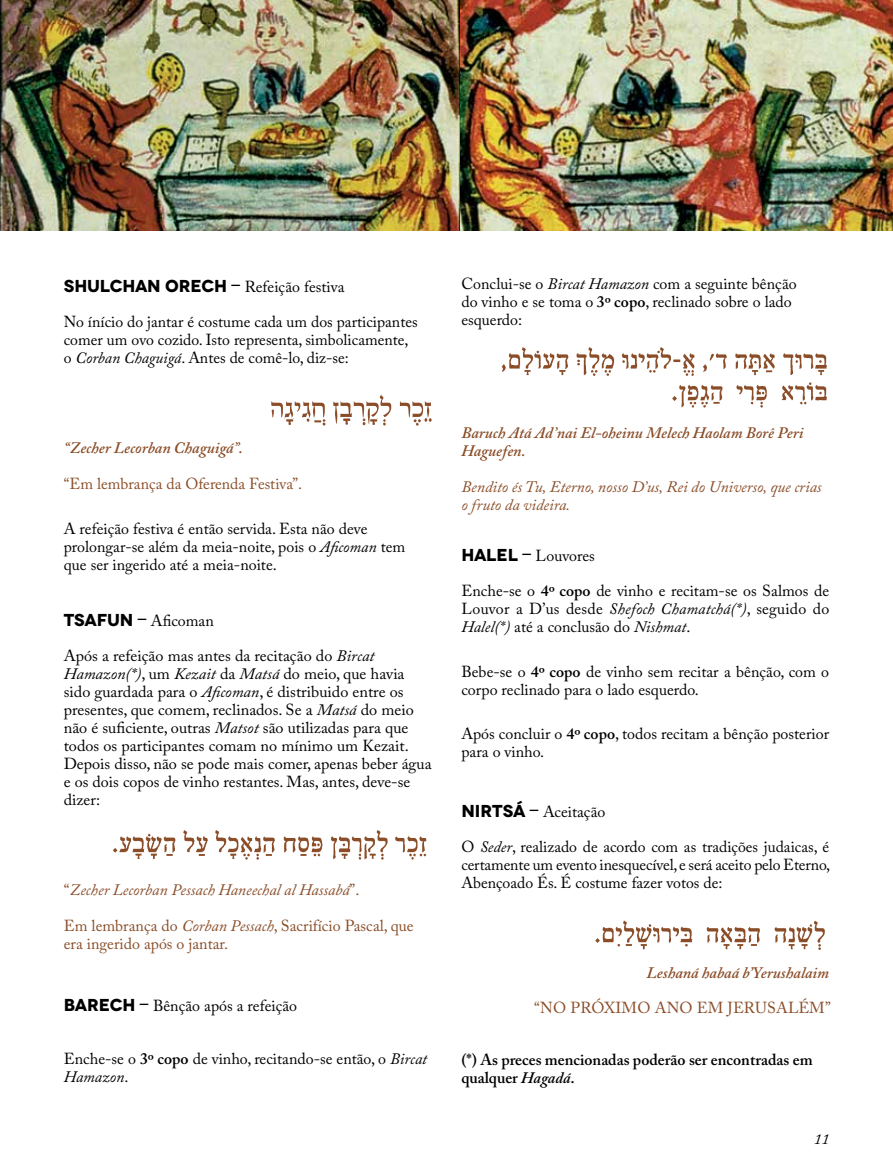
<style>
.page{position:relative;width:893px;height:1170px;background:#fff}
.page>*{position:absolute;margin:0;border:0;box-sizing:border-box;transform-origin:0 0}
.t1{font:15.9px/18px "Adobe Caslon Pro";color:#000}
.t2{font:15.9px/18px "Adobe Caslon Pro";color:#8a4d28}
.t3{font:italic 15.9px/18px "Adobe Caslon Pro";color:#8a4d28}
.t4{font:italic 600 15.9px/18px "Adobe Caslon Pro";color:#8a4d28}
.t5{font:600 15.9px/18px "Adobe Caslon Pro";color:#000}
.t6{font:italic 15px "Adobe Caslon Pro";color:#000}
.s1{font-family:"Novecentowide";font-weight:700;font-size:17.25px}
.s2{font-weight:700;font-size:17.25px}
.s3{font-style:italic}
.s4{font-style:normal}
.s5{font-weight:600}
</style>
<div class="page">
<img style="left:113px;top:830px;width:314px;height:30px">
<img style="left:501px;top:347px;width:326px;height:61px">
<img style="left:595px;top:920px;width:230px;height:30px">
<svg style="left:271px;top:394px;width:161px;height:32px"></svg>
<img style="left:0;top:0;width:893px;height:230px">
<p class="t1" style="left:64px;top:278px;width:282px"><span class="s1">SHULCHAN ORECH</span> <span class="s2">–</span> Refeição festiva</p>
<p class="t1" style="left:64px;top:313px;width:355px">No ínício do jantar é costume cada um dos participantes comer um ovo cozido. Isto representa, simbolicamente, o <span class="s3">Corban Chaguigá</span>. Antes de comê-lo, diz-se:</p>
<p class="t4" style="left:64px;top:439px;width:180px">“Zecher Lecorban Chaguigá”.</p>
<p class="t2" style="left:64px;top:475px;width:240px">“Em lembrança da Oferenda Festiva”.</p>
<p class="t1" style="left:64px;top:519px;width:343px">A refeição festiva é então servida. Esta não deve prolongar-se além da meia-noite, pois o <span class="s3">Aficoman</span> tem que ser ingerido até a meia-noite.</p>
<p class="t1" style="left:64px;top:611px;width:152px"><span class="s1">TSAFUN</span> <span class="s2">–</span> Aficoman</p>
<p class="t1" style="left:64px;top:646px;width:369px">Após a refeição mas antes da recitação do <span class="s3">Bircat Hamazon(*)</span>, um <span class="s3">Kezait</span> da <span class="s3">Matsá</span> do meio, que havia sido guardada para o <span class="s3">Aficoman</span>, é distribuido entre os presentes, que comem, reclinados. Se a <span class="s3">Matsá</span> do meio não é suficiente, outras <span class="s3">Matsot</span> são utilizadas para que todos os participantes comam no mínimo um Kezait.<br>Depois disso, não se pode mais comer, apenas beber água e os dois copos de vinho restantes. Mas, antes, deve-se dizer:</p>
<p class="t3" style="left:64px;top:880px;width:297px"><span class="s4">“</span>Zecher Lecorban Pessach Haneechal al Hassabá<span class="s4">”.</span></p>
<p class="t2" style="left:64px;top:916px;width:351px">Em lembrança do <span class="s3">Corban Pessach</span>, Sacrifício Pascal, que era ingerido após o jantar.</p>
<p class="t1" style="left:461px;top:275px;width:337px">Conclui-se o <span class="s3">Bircat Hamazon</span> com a seguinte bênção do vinho e se toma o <span class="s5">3º copo</span>, reclinado sobre o lado esquerdo:</p>
<p class="t4" style="left:461px;top:423px;width:344px">Baruch Atá Ad’nai El-oheinu Melech Haolam Borê Peri<br>Haguefen.</p>
<p class="t3" style="left:461px;top:477px;width:362px">Bendito és Tu, Eterno, nosso D’us, Rei do Universo, que crias o fruto da videira.</p>
<p class="t1" style="left:461px;top:546px;width:135px"><span class="s1">HALEL</span> <span class="s2">–</span> Louvores</p>
<p class="t1" style="left:461px;top:581px;width:369px;text-align:justify">Enche-se o <span class="s5">4º copo</span> de vinho e recitam-se os Salmos de Louvor a D’us desde <span class="s3">Shefoch Chamatchá(*)</span>, seguido do <span class="s3">Halel(*)</span> até a conclusão do <span class="s3">Nishmat</span>.</p>
<p class="t1" style="left:461px;top:662px;width:369px">Bebe-se o <span class="s5">4º copo</span> de vinho sem recitar a bênção, com o corpo reclinado para o lado esquerdo.</p>
<p class="t1" style="left:461px;top:724px;width:369px">Após concluir o <span class="s5">4º copo</span>, todos recitam a bênção posterior para o vinho.</p>
<p class="t1" style="left:461px;top:802px;width:146px"><span class="s1">NIRTSÁ</span> <span class="s2">–</span> Aceitação</p>
<p class="t1" style="left:461px;top:837px;width:370px;text-align:justify">O <span class="s3">Seder</span>, realizado de acordo com as tradições judaicas, é certamente um evento inesquecível, e será aceito pelo Eterno, Abençoado És. É costume fazer votos de:</p>
<p class="t4" style="left:647px;top:963px;width:184px">Leshaná habaá b’Yerushalaim</p>
<p class="t2" style="left:534px;top:998px;width:298px">“NO PRÓXIMO ANO EM JERUSALÉM”</p>
<p class="t1" style="left:64px;top:996px;width:235px"><span class="s1">BARECH</span> <span class="s2">–</span> Bênção após a refeição</p>
<p class="t1" style="left:64px;top:1049px;width:365px">Enche-se o <span class="s5">3º copo</span> de vinho, recitando-se então, o <span class="s3">Bircat<br>Hamazon</span>.</p>
<p class="t5" style="left:461px;top:1050px;width:353px">(*) As preces mencionadas poderão ser encontradas em qualquer <span class="s3">Hagadá</span>.</p>
<p class="t6" style="left:814px;top:1129px;width:16px">11</p>
</div>
